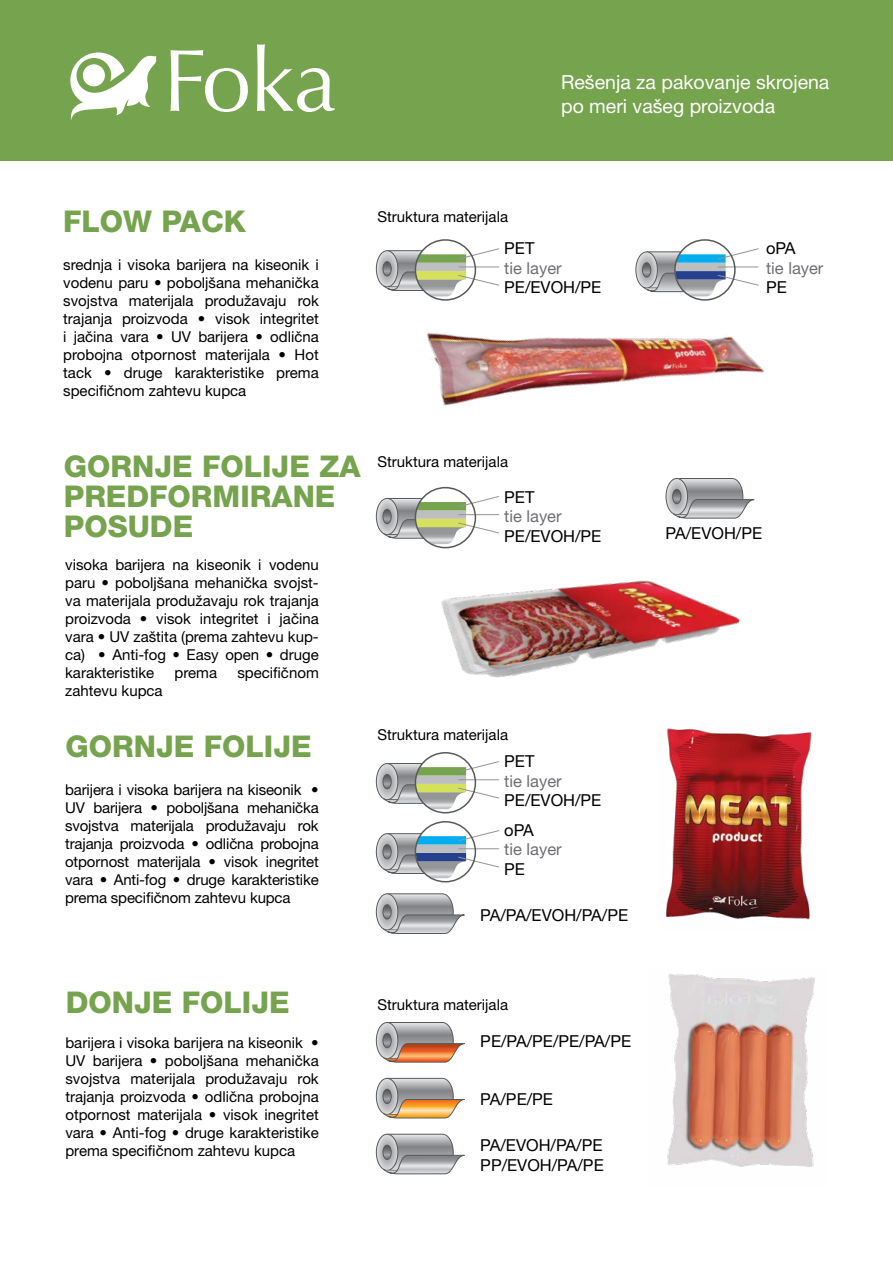
<style>
.page{position:relative;width:893px;height:1263px;background:#fff}
.page>*{position:absolute;margin:0;border:0;box-sizing:border-box;transform-origin:0 0}
.t1{font:800 30px/30px "Helvetica Neue LT Pro";color:#76a34d}
.t2{font:19.5px/23.4px "Helvetica Neue LT Roman";color:#fff}
.t3{font:16.5px/19.5px "Helvetica Neue LT Roman";color:#000}
.t4{font:16.5px "Helvetica Neue LT Roman";color:#6d6e71}
.t5{font:15px/18px "Helvetica Neue LT Roman";color:#000;text-align:justify}
</style>
<div class="page">
<div style="left:0;top:0;width:893px;height:161px;background:#76a34d"></div>
<img style="left:427px;top:332px;width:337px;height:74px">
<img style="left:666px;top:728px;width:146px;height:192px">
<img style="left:441px;top:580px;width:299px;height:98px">
<svg style="left:171px;top:44px;width:164px;height:68px"></svg>
<svg style="left:70px;top:52px;width:87px;height:68px"></svg>
<img style="left:667px;top:973px;width:148px;height:194px">
<svg style="left:376px;top:496px;width:123px;height:48px"></svg>
<svg style="left:376px;top:893px;width:89px;height:41px"></svg>
<svg style="left:666px;top:478px;width:89px;height:41px"></svg>
<svg style="left:376px;top:1133px;width:89px;height:42px"></svg>
<svg style="left:376px;top:1022px;width:89px;height:41px"></svg>
<svg style="left:376px;top:1077px;width:89px;height:42px"></svg>
<svg style="left:415px;top:753px;width:60px;height:60px"></svg>
<svg style="left:376px;top:761px;width:123px;height:48px"></svg>
<div style="left:415px;top:752px;width:61px;height:61px;border:2px solid #58595b;border-radius:50%"></div>
<svg style="left:415px;top:240px;width:60px;height:60px"></svg>
<svg style="left:376px;top:248px;width:123px;height:48px"></svg>
<div style="left:415px;top:239px;width:61px;height:62px;border:2px solid #58595b;border-radius:50%"></div>
<div style="left:415px;top:487px;width:61px;height:61px;border:2px solid #58595b;border-radius:50%"></div>
<svg style="left:376px;top:830px;width:123px;height:49px"></svg>
<div style="left:415px;top:821px;width:61px;height:61px;border:2px solid #58595b;border-radius:50%"></div>
<div style="left:635px;top:251px;width:23px;height:37px;border:1px solid #58595b;border-radius:50%"></div>
<svg style="left:675px;top:240px;width:60px;height:60px"></svg>
<svg style="left:636px;top:248px;width:123px;height:49px"></svg>
<div style="left:674px;top:239px;width:62px;height:62px;border:2px solid #58595b;border-radius:50%"></div>
<h2 class="t2" style="left:561px;top:70px;width:270px">Rešenja za pakovanje skrojena po meri vašeg proizvoda</h2>
<h1 class="t1" style="left:63px;top:207px;width:184px">FLOW PACK</h1>
<p class="t5" style="left:63px;top:255px;width:257px">srednja i visoka barijera na kiseonik i vodenu paru • poboljšana mehanička svojstva materijala produžavaju rok trajanja proizvoda • visok integritet i jačina vara • UV barijera • odlična probojna otpornost materijala • Hot tack • druge karakteristike prema specifičnom zahtevu kupca</p>
<p class="t5" style="left:377px;top:207px;width:132px">Struktura materijala</p>
<p class="t3" style="left:504px;top:238px;width:32px">PET</p>
<p class="t4" style="left:504px;top:258px;width:59px">tie layer</p>
<p class="t3" style="left:504px;top:277px;width:99px">PE/EVOH/PE</p>
<h1 class="t1" style="left:64px;top:451px;width:298px">GORNJE FOLIJE ZA<br>PREDFORMIRANE<br>POSUDE</h1>
<p class="t5" style="left:65px;top:555px;width:255px">visoka barijera na kiseonik i vodenu paru • poboljšana mehanička svojst&shy;va materijala produžavaju rok trajanja proizvoda • visok integritet i jačina vara • UV zaštita (prema zahtevu kup&shy;ca) • Anti-fog • Easy open • druge karakteristike</p>
<p class="t5" style="left:175px;top:663px;width:44px">prema</p>
<p class="t5" style="left:237px;top:663px;width:83px">specifičnom</p>
<p class="t5" style="left:65px;top:681px;width:99px">zahtevu kupca</p>
<h1 class="t1" style="left:66px;top:731px;width:248px">GORNJE FOLIJE</h1>
<p class="t5" style="left:65px;top:780px;width:255px">barijera i visoka barijera na kiseonik • UV barijera • poboljšana mehanička svojstva materijala produžavaju rok trajanja proizvoda • odlična probojna otpornost materijala • visok inegritet vara • Anti-fog • druge karakteristike prema specifičnom zahtevu kupca</p>
<p class="t5" style="left:377px;top:452px;width:132px">Struktura materijala</p>
<p class="t3" style="left:504px;top:487px;width:32px">PET</p>
<p class="t4" style="left:504px;top:506px;width:59px">tie layer</p>
<p class="t3" style="left:504px;top:526px;width:99px">PE/EVOH/PE</p>
<p class="t5" style="left:377px;top:725px;width:132px">Struktura materijala</p>
<p class="t3" style="left:504px;top:751px;width:32px">PET</p>
<p class="t4" style="left:504px;top:771px;width:59px">tie layer</p>
<p class="t3" style="left:504px;top:790px;width:99px">PE/EVOH/PE</p>
<p class="t3" style="left:504px;top:820px;width:31px">oPA</p>
<p class="t4" style="left:504px;top:840px;width:59px">tie layer</p>
<p class="t3" style="left:504px;top:859px;width:22px">PE</p>
<p class="t3" style="left:480px;top:905px;width:149px">PA/PA/EVOH/PA/PE</p>
<h1 class="t1" style="left:66px;top:987px;width:225px">DONJE FOLIJE</h1>
<p class="t5" style="left:65px;top:1034px;width:255px">barijera i visoka barijera na kiseonik • UV barijera • poboljšana mehanička svojstva materijala produžavaju rok trajanja proizvoda • odlična probojna otpornost materijala • visok inegritet vara • Anti-fog • druge karakteristike prema specifičnom zahtevu kupca</p>
<p class="t5" style="left:377px;top:995px;width:132px">Struktura materijala</p>
<p class="t3" style="left:480px;top:1031px;width:152px">PE/PA/PE/PE/PA/PE</p>
<p class="t3" style="left:480px;top:1089px;width:74px">PA/PE/PE</p>
<p class="t3" style="left:480px;top:1135px;width:125px">PA/EVOH/PA/PE<br>PP/EVOH/PA/PE</p>
<p class="t3" style="left:766px;top:238px;width:31px">oPA</p>
<p class="t4" style="left:766px;top:258px;width:59px">tie layer</p>
<p class="t3" style="left:766px;top:277px;width:22px">PE</p>
<p class="t3" style="left:666px;top:523px;width:98px">PA/EVOH/PE</p>
</div>
